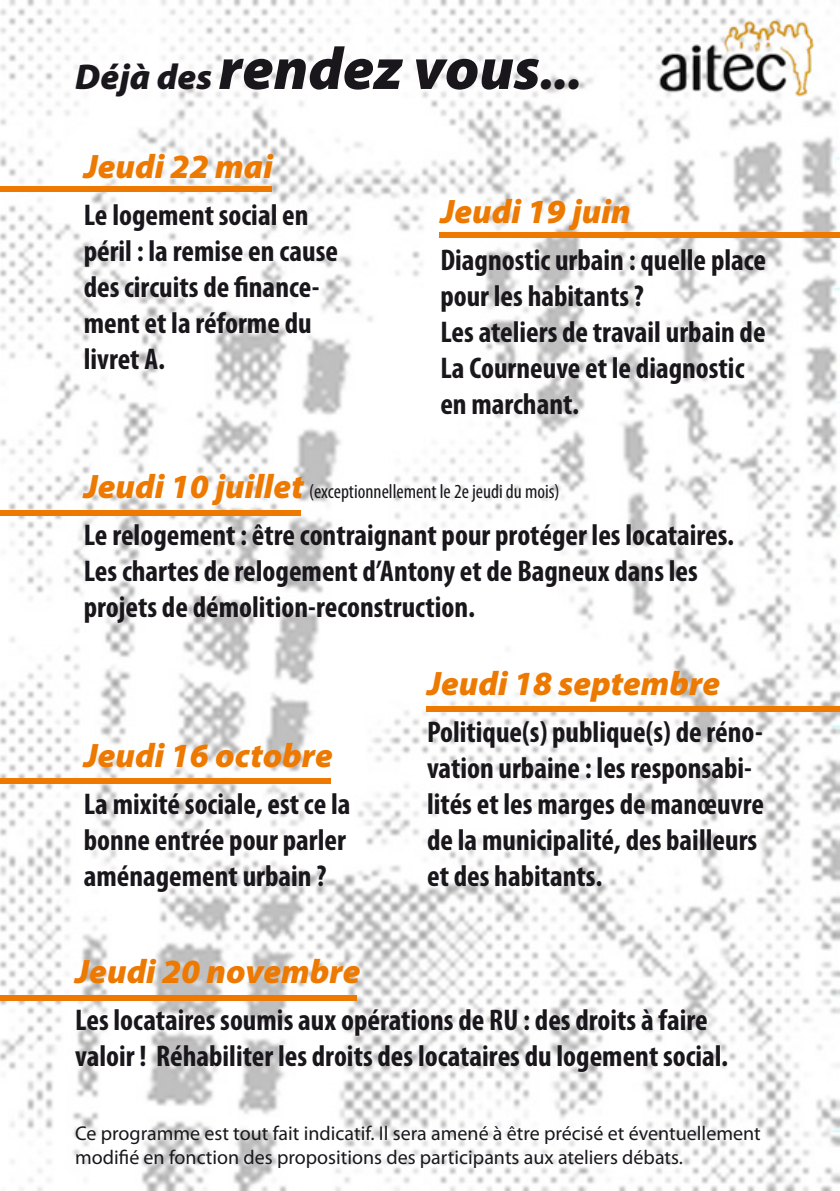
<style>
.page{position:relative;width:840px;height:1191px;background:#fff}
.page>*{position:absolute;margin:0;border:0;box-sizing:border-box;transform-origin:0 0}
.t1{font:italic 900 60px "Myriad Pro";color:#1a171c}
.t2{font:italic 900 34px "Myriad Pro";color:#ed7901}
.t3{font:700 condensed 30px/36px "Myriad Pro";color:#1a171c}
.t4{font:20px/24px "Myriad Pro";color:#1a171c}
.t5{font:condensed 20px "Myriad Pro";color:#1a171c}
.s1{font-size:36px}
.s2{font-size:49px}
.s3{font-weight:900;font-style:italic;font-stretch:normal;font-size:34px;color:#ed7901}
</style>
<div class="page">
<img style="left:0;top:0;width:839px;height:1190px">
<div style="left:0;top:186px;width:271px;height:6px;background:#ed7901"></div>
<div style="left:439px;top:232px;width:400px;height:6px;background:#ed7901"></div>
<div style="left:0;top:510px;width:300px;height:6px;background:#ed7901"></div>
<div style="left:0;top:778px;width:331px;height:6px;background:#ed7901"></div>
<div style="left:426px;top:706px;width:413px;height:6px;background:#ed7901"></div>
<div style="left:0;top:995px;width:357px;height:6px;background:#ed7901"></div>
<img style="left:651px;top:4px;width:171px;height:97px">
<h1 class="t1" style="left:75px;top:29px;width:507px"><span class="s1">Déjà des</span> rendez vous<span class="s2">...</span></h1>
<p class="t2" style="left:84px;top:144px;width:191px">Jeudi 22 mai</p>
<p class="t3" style="left:84px;top:196px;width:256px">Le logement social en péril : la remise en cause des circuits de finance&shy;ment et la réforme du livret A.</p>
<p class="t2" style="left:440px;top:188px;width:192px">Jeudi 19 juin</p>
<p class="t3" style="left:440px;top:241px;width:327px">Diagnostic urbain : quelle place pour les habitants ?<br>Les ateliers de travail urbain de<br>La Courneuve et le diagnostic en marchant.</p>
<p class="t5" style="left:84px;top:479px;width:477px"><span class="s3">Jeudi 10 juillet</span> (exceptionnellement le 2e jeudi du mois)</p>
<p class="t3" style="left:84px;top:516px;width:651px">Le relogement : être contraignant pour protéger les locataires.<br>Les chartes de relogement d’Antony et de Bagneux dans les projets de démolition-reconstruction.</p>
<p class="t2" style="left:84px;top:733px;width:251px">Jeudi 16 octobre</p>
<p class="t3" style="left:84px;top:785px;width:268px">La mixité sociale, est ce la bonne entrée pour parler aménagement urbain ?</p>
<p class="t2" style="left:427px;top:660px;width:294px">Jeudi 18 septembre</p>
<p class="t3" style="left:427px;top:713px;width:338px">Politique(s) publique(s) de réno&shy;vation urbaine : les responsabi&shy;lités et les marges de manœuvre de la municipalité, des bailleurs et des habitants.</p>
<p class="t2" style="left:75px;top:948px;width:287px">Jeudi 20 novembre</p>
<p class="t3" style="left:75px;top:1001px;width:654px">Les locataires soumis aux opérations de RU : des droits à faire valoir ! Réhabiliter les droits des locataires du logement social.</p>
<p class="t4" style="left:75px;top:1121px;width:686px">Ce programme est tout fait indicatif. Il sera amené à être précisé et éventuellement modifié en fonction des propositions des participants aux ateliers débats.</p>
</div>
